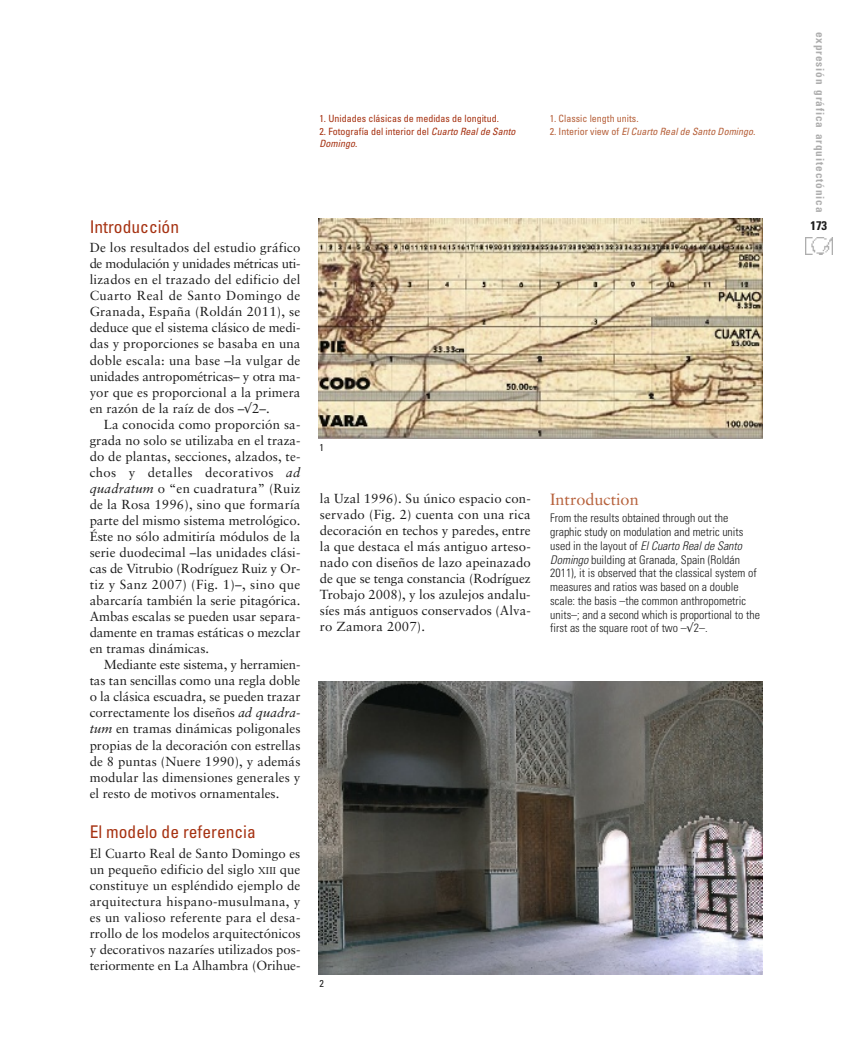
<style>
.page{position:relative;width:851px;height:1063px;background:#fff}
.page>*{position:absolute;margin:0;border:0;box-sizing:border-box;transform-origin:0 0}
.t1{font:condensed 17.5px "Univers";color:#a63212}
.t2{font:16.25px "Sabon";color:#b6603a}
.t3{font:13.12px/16px "Sabon";color:#1c1c1c;text-align:justify}
.t4{font:13.12px "Sabon";letter-spacing:.02em;color:#1c1c1c}
.t5{font:13.12px "Sabon";letter-spacing:.03em;color:#1c1c1c}
.t6{font:13.12px "Sabon";letter-spacing:-.025em;color:#1c1c1c}
.t7{font:700 condensed 12.5px "Univers";color:#1c1c1c}
.t8{font:300 condensed 11.88px/13.8px "Univers";color:#1c1c1c}
.t9{font:700 condensed 11.25px "Univers";letter-spacing:.08em;color:#aeaeae}
.t10{font:condensed 10px/12.5px "Univers";color:#a63212}
.t11{font:condensed 10px/12.5px "Univers";color:#b6603a}
.t12{font:condensed 10px "Univers";color:#1c1c1c}
.s1{font-style:italic}
.s2{font-size:9.88px}
</style>
<div class="page">
<img style="left:805px;top:237px;width:27px;height:18px">
<img style="left:318px;top:219px;width:444px;height:219px">
<img style="left:318px;top:681px;width:444px;height:294px">
<p class="t10" style="left:319px;top:113px;width:181px">1. Unidades clásicas de medidas de longitud.</p>
<p class="t10" style="left:319px;top:126px;width:200px">2. Fotografía del interior del <span class="s1">Cuarto Realde Santo<br>Domingo</span>.</p>
<p class="t11" style="left:549px;top:113px;width:209px">1. Classic length units.<br>2 . I n t e r i o r v i e w o f <span class="s1">ElCuarto Realde Santo Domingo.</span></p>
<p class="t1" style="left:90px;top:220px;width:91px">Introducción</p>
<p class="t3" style="left:90px;top:241px;width:212px">De los resultados del estudio gráfico</p>
<p class="t6" style="left:90px;top:258px;width:212px">de modulación y unidades métricas uti-</p>
<p class="t4" style="left:90px;top:274px;width:212px">lizados en el trazado del edificio del</p>
<p class="t5" style="left:90px;top:291px;width:212px">Cuarto Real de Santo Domingo de</p>
<p class="t4" style="left:90px;top:307px;width:212px">Granada, España (Roldán 2011), se</p>
<p class="t3" style="left:90px;top:321px;width:212px">deduce que el sistema clásico de medi-</p>
<p class="t3" style="left:90px;top:337px;width:212px">das y proporciones se basaba en una</p>
<p class="t4" style="left:90px;top:355px;width:212px">doble escala: una base –la vulgar de</p>
<p class="t3" style="left:90px;top:369px;width:212px">unidades antropométricas– y otra ma-</p>
<p class="t3" style="left:90px;top:385px;width:212px">yor que es proporcional a la primera</p>
<p class="t3" style="left:90px;top:401px;width:181px">en razón de la raíz de dos –√2–.</p>
<p class="t3" style="left:104px;top:417px;width:198px">La conocida como proporción sa-</p>
<p class="t3" style="left:90px;top:433px;width:212px">grada no solo se utilizaba en el traza-</p>
<p class="t3" style="left:90px;top:449px;width:212px">do de plantas, secciones, alzados, te-</p>
<p class="t5" style="left:90px;top:467px;width:212px">chos y detalles decorativos <span class="s1">ad</span></p>
<p class="t3" style="left:90px;top:481px;width:212px"><span class="s1">quadratum</span> o “en cuadratura” (Ruiz</p>
<p class="t3" style="left:90px;top:498px;width:212px">de la Rosa 1996), sino que formaría</p>
<p class="t3" style="left:90px;top:514px;width:212px">parte del mismo sistema metrológico.</p>
<p class="t3" style="left:90px;top:530px;width:212px">Éste no sólo admitiría módulos de la</p>
<p class="t3" style="left:90px;top:546px;width:212px">serie duodecimal –las unidades clási-</p>
<p class="t3" style="left:90px;top:562px;width:212px">cas de Vitrubio (Rodríguez Ruiz y Or-</p>
<p class="t5" style="left:90px;top:579px;width:212px">tiz y Sanz 2007) (Fig. 1)–, sino que</p>
<p class="t3" style="left:90px;top:594px;width:212px">abarcaría también la serie pitagórica.</p>
<p class="t3" style="left:90px;top:610px;width:212px">Ambas escalas se pueden usar separa-</p>
<p class="t3" style="left:90px;top:626px;width:212px">damente en tramas estáticas o mezclar</p>
<p class="t3" style="left:90px;top:642px;width:121px">en tramas dinámicas.</p>
<p class="t3" style="left:104px;top:658px;width:198px">Mediante este sistema, y herramien-</p>
<p class="t3" style="left:90px;top:674px;width:212px">tas tan sencillas como una regla doble</p>
<p class="t3" style="left:90px;top:690px;width:212px">o la clásica escuadra, se pueden trazar</p>
<p class="t3" style="left:90px;top:706px;width:212px">correctamente los diseños <span class="s1">ad quadra-</span></p>
<p class="t3" style="left:90px;top:722px;width:212px"><span class="s1">tum</span> en tramas dinámicas poligonales</p>
<p class="t3" style="left:90px;top:738px;width:212px">propias de la decoración con estrellas</p>
<p class="t3" style="left:90px;top:754px;width:212px">de 8 puntas (Nuere 1990), y además</p>
<p class="t3" style="left:90px;top:770px;width:212px">modular las dimensiones generales y</p>
<p class="t3" style="left:90px;top:786px;width:191px">el resto de motivos ornamentales.</p>
<p class="t1" style="left:90px;top:825px;width:168px">El modelo de referencia</p>
<p class="t3" style="left:90px;top:847px;width:212px">El Cuarto Real de Santo Domingo es un pequeño edificio del siglo <span class="s2">XIII</span> que constituye un espléndido ejemplo de arquitectura hispano-musulmana, y es un valioso referente para el desa&shy;rrollo de los modelos arquitectónicos y decorativos nazaríes utilizados pos&shy;teriormente en La Alhambra (Orihue-</p>
<p class="t12" style="left:319px;top:443px;width:6px">1</p>
<p class="t3" style="left:320px;top:491px;width:212px">la Uzal 1996). Su único espacio con&shy;servado (Fig. 2) cuenta con una rica decoración en techos y paredes, entre la que destaca el más antiguo arteso&shy;nado con diseños de lazo apeinazado de que se tenga constancia (Rodríguez Trobajo 2008), y los azulejos andalu&shy;síes más antiguos conservados (Alva&shy;ro Zamora 2007).</p>
<p class="t2" style="left:550px;top:493px;width:90px">Introduction</p>
<p class="t8" style="left:550px;top:512px;width:211px">From the results obtained through out the graphic study on modulation and metric units<br>u s e d i n t h e l a y o u t o f <span class="s1">ElCuarto Realde Santo Domingo</span>building at Granada, Spain (Roldán 2011), it is observed that the classical system of measures and ratios was based on a double scale: the basis –the common anthropometric units–; and a second which is proportional to the first as the square root of two –√2–.</p>
<p class="t12" style="left:319px;top:979px;width:6px">2</p>
<p class="t9" style="left:824px;top:32px;width:182px;rotate:90deg">expresión gráfica arquitectónica</p>
<p class="t7" style="left:810px;top:220px;width:18px">173</p>
</div>
